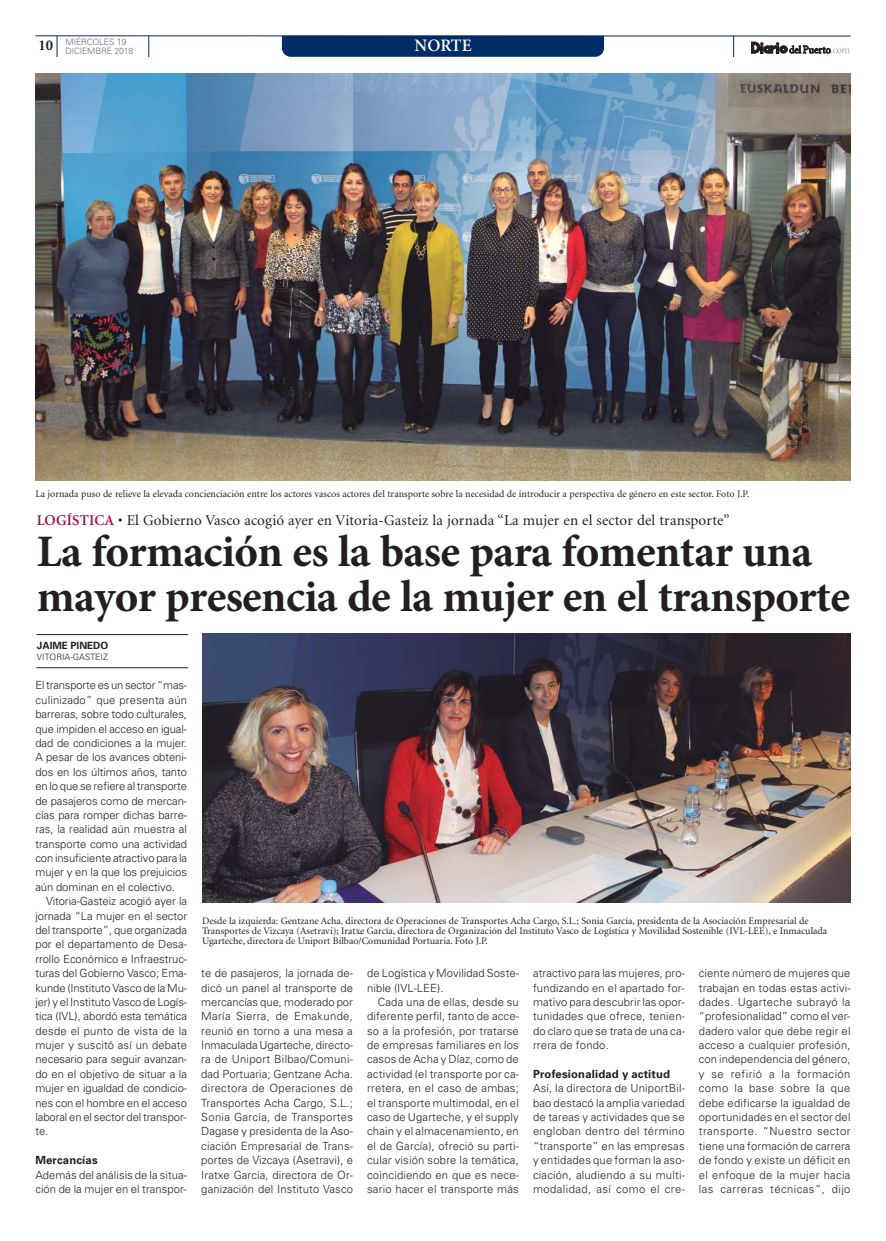
<style>
.page{position:relative;width:886px;height:1241px;background:#fff}
.page>*{position:absolute;margin:0;border:0;box-sizing:border-box;transform-origin:0 0}
.t1{font:700 45px/45px "Minion Pro";letter-spacing:-.015em;color:#231f20}
.t2{font:600 17.5px "Minion";color:#fff}
.t3{font:15px "Minion";letter-spacing:.01em;color:#231f20}
.t4{font:700 15px "Minion";color:#231f20}
.t5{font:300 11.25px/14.4px "Univers";letter-spacing:.01em;color:#231f20;text-align:justify}
.t6{font:700 11.25px "Univers";letter-spacing:.015em;color:#231f20}
.t7{font:10px/10px "Minion";color:#231f20}
.t8{font:700 10px "Univers";color:#231f20}
.t9{font:300 8.75px/9.2px "Univers";letter-spacing:-.015em;color:#6d6e70}
.t10{font:300 8.75px "Univers";color:#231f20}
.s1{font-weight:600;color:#a10e45}
</style>
<div class="page">
<div style="left:282px;top:36px;width:322px;height:21px;background:#002d65"></div>
<svg style="left:733px;top:36px;width:1px;height:21px"></svg>
<svg style="left:57px;top:36px;width:1px;height:21px"></svg>
<svg style="left:148px;top:36px;width:1px;height:21px"></svg>
<hr style="left:35px;top:35px;width:815px;height:1px;background:#002d65">
<svg style="left:751px;top:42px;width:99px;height:12px"></svg>
<hr style="left:36px;top:634px;width:152px;height:1px;background:#231f20">
<hr style="left:36px;top:667px;width:152px;height:1px;background:#231f20">
<img style="left:35px;top:74px;width:815px;height:406px">
<img style="left:202px;top:633px;width:648px;height:269px">
<p class="t9" style="left:66px;top:38px;width:69px">MIÉRCOLES 19<br>DICIEMBRE 2018</p>
<h3 class="t4" style="left:39px;top:36px;width:16px">10</h3>
<h2 class="t2" style="left:414px;top:39px;width:59px">NORTE</h2>
<p class="t7" style="left:35px;top:489px;width:715px">La jornada puso de relieve la elevada concienciación entre los actores vascos actores del transporte sobre la necesidad de introducir a perspectiva de género en este sector. Foto J.P.</p>
<h3 class="t3" style="left:37px;top:514px;width:694px"><span class="s1">LOGÍSTICA</span> • El Gobierno Vasco acogió ayer en Vitoria-Gasteiz la jornada “La mujer en el sector del transporte”</h3>
<h1 class="t1" style="left:37px;top:532px;width:815px">La formación es la base para fomentar una mayor presencia de la mujer en el transporte</h1>
<p class="t8" style="left:37px;top:641px;width:73px">JAIME PINEDO</p>
<p class="t10" style="left:37px;top:653px;width:72px">VITORIA-GASTEIZ</p>
<p class="t5" style="left:35px;top:679px;width:153px">El transporte es un sector “mas&shy;culinizado” que presenta aún barreras, sobre todo culturales, que impiden el acceso en igual&shy;dad de condiciones a la mujer.<br>A pesar de los avances obteni&shy;dos en los últimos años, tanto en lo que se refiere al transporte de pasajeros como de mercan&shy;cías para romper dichas barre&shy;ras, la realidad aún muestra al transporte como una actividad con insuficiente atractivo para la mujer y en la que los prejuicios aún dominan en el colectivo.</p>
<p class="t5" style="left:35px;top:895px;width:153px;text-indent:11px">Vitoria-Gasteiz acogió ayer la jornada “La mujer en el sector del transporte”, que organizada por el departamento de Desa&shy;rrollo Económico e Infraestruc&shy;turas del Gobierno Vasco; Ema&shy;kunde (Instituto Vasco de la Mu&shy;jer) y el Instituto Vasco de Logís&shy;tica (IVL), abordó esta temática desde el punto de vista de la mujer y suscitó así un debate necesario para seguir avanzan&shy;do en el objetivo de situar a la mujer en igualdad de condicio&shy;nes con el hombre en el acceso laboral en el sector del transpor&shy;te.</p>
<p class="t6" style="left:35px;top:1155px;width:64px">Mercancías</p>
<p class="t5" style="left:35px;top:1168px;width:153px">Además del análisis de la situa&shy;ción de la mujer en el transpor-</p>
<p class="t7" style="left:202px;top:916px;width:626px">Desde la izquierda: Gentzane Acha. directora de Operaciones de Transportes Acha Cargo, S.L.; Sonia García, presidenta de la Asociación Empresarial de<br>Transportes de Vizcaya (Asetravi); Iratxe García, directora de Organización del Instituto Vasco de Logística y Movilidad Sostenible (IVL-LEE), e Inmaculada<br>Ugarteche, directora de Uniport Bilbao/Comunidad Portuaria. Foto J.P.</p>
<p class="t5" style="left:201px;top:967px;width:153px">te de pasajeros, la jornada de&shy;dicó un panel al transporte de mercancías que, moderado por María Sierra, de Emakunde, reunió en torno a una mesa a Inmaculada Ugarteche, directo&shy;ra de Uniport Bilbao/Comuni&shy;dad Portuaria; Gentzane Acha. directora de Operaciones de Transportes Acha Cargo, S.L.; Sonia García, de Transportes Dagase y presidenta de la Aso&shy;ciación Empresarial de Trans&shy;portes de Vizcaya (Asetravi), e Iratxe García, directora de Or&shy;ganización del Instituto Vasco</p>
<p class="t5" style="left:367px;top:967px;width:153px">de Logística y Movilidad Soste&shy;nible (IVL-LEE).</p>
<p class="t5" style="left:367px;top:995px;width:153px;text-indent:11px">Cada una de ellas, desde su diferente perfil, tanto de acce&shy;so a la profesión, por tratarse de empresas familiares en los casos de Acha y Díaz, como de actividad (el transporte por ca&shy;rretera, en el caso de ambas; el transporte multimodal, en el caso de Ugarteche, y el supply chain y el almacenamiento, en el de García), ofreció su parti&shy;cular visión sobre la temática, coincidiendo en que es nece&shy;sario hacer el transporte más</p>
<p class="t5" style="left:533px;top:967px;width:153px">atractivo para las mujeres, pro&shy;fundizando en el apartado for&shy;mativo para descubrir las opor&shy;tunidades que ofrece, tenien&shy;do claro que se trata de una ca&shy;rrera de fondo.</p>
<p class="t6" style="left:533px;top:1069px;width:139px">Profesionalidad y actitud</p>
<p class="t5" style="left:533px;top:1082px;width:153px">Así, la directora de UniportBil&shy;bao destacó la amplia variedad de tareas y actividades que se engloban dentro del término “transporte” en las empresas y entidades que forman la aso&shy;ciación, aludiendo a su multi&shy;modalidad, así como el cre-</p>
<p class="t5" style="left:699px;top:967px;width:153px">ciente número de mujeres que trabajan en todas estas activi&shy;dades. Ugarteche subrayó la “profesionalidad” como el ver&shy;dadero valor que debe regir el acceso a cualquier profesión, con independencia del género, y se refirió a la formación como la base sobre la que debe edificarse la igualdad de oportunidades en el sector del transporte. “Nuestro sector tiene una formación de carrera de fondo y existe un déficit en el enfoque de la mujer hacia las carreras técnicas”, dijo</p>
</div>
